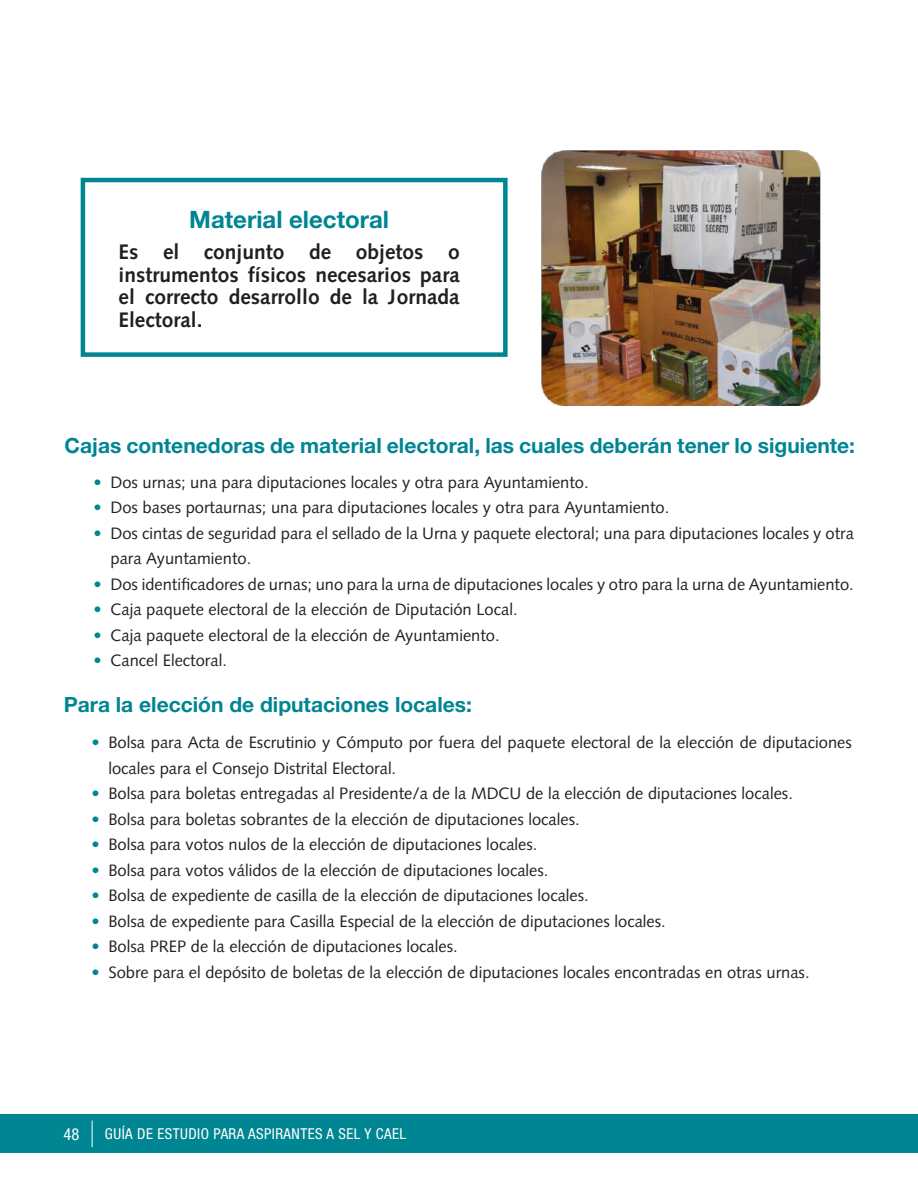
<style>
.page{position:relative;width:918px;height:1188px;background:#fff}
.page>*{position:absolute;margin:0;border:0;box-sizing:border-box;transform-origin:0 0}
.t1{font:700 24px "Helvetica Neue LT Std";color:#008593}
.t2{font:700 21px "Helvetica Neue LT Std";color:#008593}
.t3{font:700 21px/22.5px "Syntax LT Std";color:#231f20;text-align:justify}
.t4{font:16.5px/25.5px "Syntax LT Std";color:#231f20}
.t5{font:condensed 16.5px "Helvetica Neue LT Std";color:#fff}
.t6{font:condensed 15px "Helvetica Neue LT Std";letter-spacing:.03em;color:#fff}
.s1{color:#008593}
</style>
<div class="page">
<div style="left:0;top:1115px;width:918px;height:38px;background:#008592"></div>
<svg style="left:92px;top:1121px;width:1px;height:26px"></svg>
<img style="left:541px;top:150px;width:279px;height:256px">
<div style="left:81px;top:178px;width:427px;height:179px;border:4px solid #008593"></div>
<h1 class="t1" style="left:189px;top:205px;width:201px">Material electoral</h1>
<p class="t3" style="left:119px;top:241px;width:343px">Es el conjunto de objetos o instrumentos físicos necesarios para el correcto desarrollo de la Jornada Electoral.</p>
<p class="t2" style="left:65px;top:433px;width:792px">Cajas contenedoras de material electoral, las cuales deberán tener lo siguiente:</p>
<p class="t4" style="left:94px;top:469px;width:497px"><span class="s1">•</span> Dos urnas; una para diputaciones locales y otra para Ayuntamiento.</p>
<p class="t4" style="left:94px;top:495px;width:577px"><span class="s1">•</span> Dos bases portaurnas; una para diputaciones locales y otra para Ayuntamiento.</p>
<p class="t4" style="left:111px;top:520px;width:745px;text-indent:-17px"><span class="s1">•</span> Dos cintas de seguridad para el sellado de la Urna y paquete electoral; una para diputaciones locales y otra para Ayuntamiento.</p>
<p class="t4" style="left:94px;top:571px;width:762px"><span class="s1">•</span> Dos identificadores de urnas; uno para la urna de diputaciones locales y otro para la urna de Ayuntamiento.</p>
<p class="t4" style="left:94px;top:597px;width:426px"><span class="s1">•</span> Caja paquete electoral de la elección de Diputación Local.</p>
<p class="t4" style="left:94px;top:622px;width:408px"><span class="s1">•</span> Caja paquete electoral de la elección de Ayuntamiento.</p>
<p class="t4" style="left:94px;top:648px;width:135px"><span class="s1">•</span> Cancel Electoral.</p>
<p class="t2" style="left:64px;top:691px;width:410px">Para la elección de diputaciones locales:</p>
<p class="t4" style="left:108px;top:730px;width:745px;text-indent:-17px"><span class="s1">•</span> Bolsa para Acta de Escrutinio y Cómputo por fuera del paquete electoral de la elección de diputaciones locales para el Consejo Distrital Electoral.</p>
<p class="t4" style="left:91px;top:781px;width:703px"><span class="s1">•</span> Bolsa para boletas entregadas al Presidente/a de la MDCU de la elección de diputaciones locales.</p>
<p class="t4" style="left:91px;top:806px;width:490px"><span class="s1">•</span> Bolsa para boletas sobrantes de la elección de diputaciones locales.</p>
<p class="t4" style="left:91px;top:832px;width:448px"><span class="s1">•</span> Bolsa para votos nulos de la elección de diputaciones locales.</p>
<p class="t4" style="left:91px;top:857px;width:459px"><span class="s1">•</span> Bolsa para votos válidos de la elección de diputaciones locales.</p>
<p class="t4" style="left:91px;top:883px;width:499px"><span class="s1">•</span> Bolsa de expediente de casilla de la elección de diputaciones locales.</p>
<p class="t4" style="left:91px;top:908px;width:576px"><span class="s1">•</span> Bolsa de expediente para Casilla Especial de la elección de diputaciones locales.</p>
<p class="t4" style="left:91px;top:934px;width:368px"><span class="s1">•</span> Bolsa PREP de la elección de diputaciones locales.</p>
<p class="t4" style="left:91px;top:959px;width:720px"><span class="s1">•</span> Sobre para el depósito de boletas de la elección de diputaciones locales encontradas en otras urnas.</p>
<p class="t5" style="left:63px;top:1124px;width:17px">48</p>
<p class="t6" style="left:105px;top:1125px;width:303px">GUÍA DE ESTUDIO PARA ASPIRANTES A SEL Y CAEL</p>
</div>
